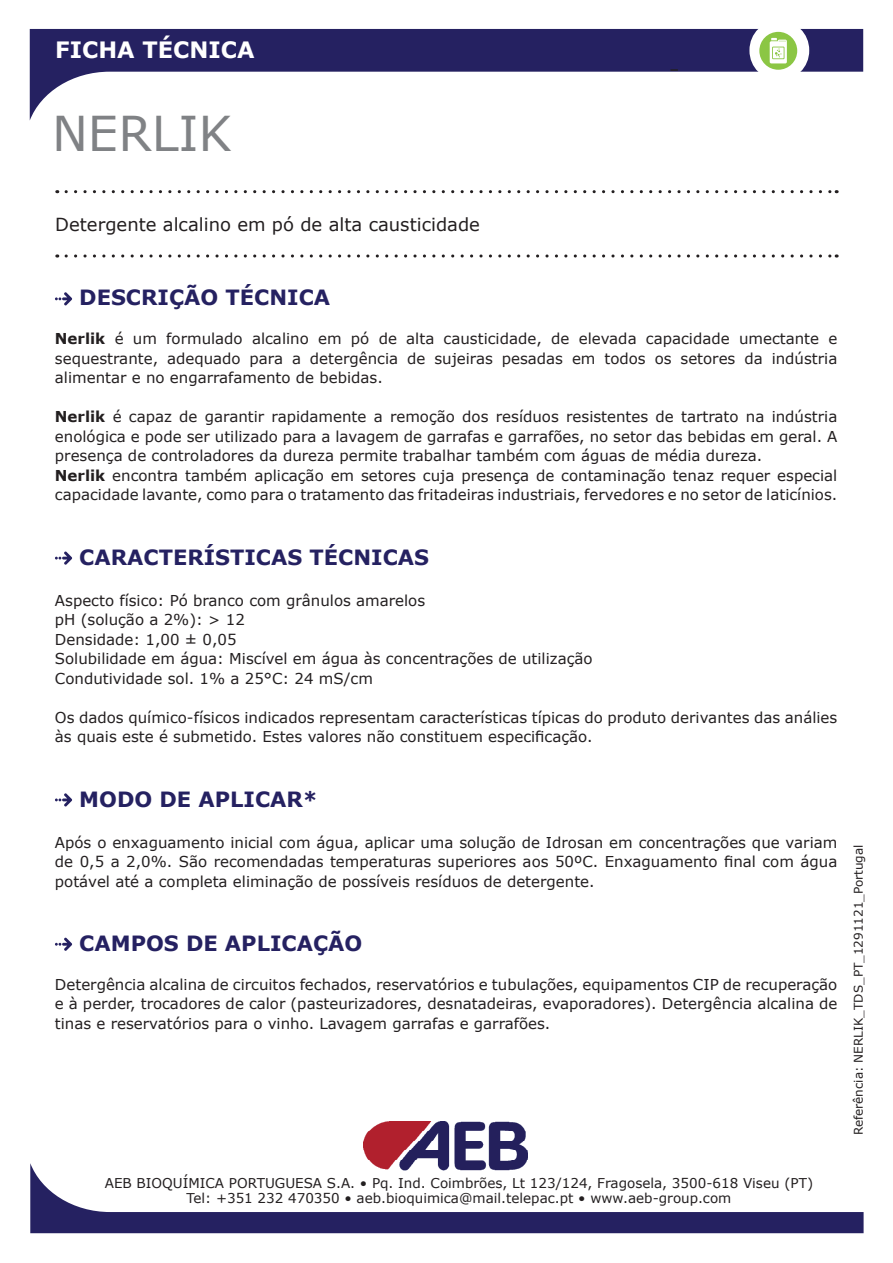
<style>
.page{position:relative;width:893px;height:1263px;background:#fff}
.page>*{position:absolute;margin:0;border:0;box-sizing:border-box;transform-origin:0 0}
.t1{font:48px "Verdana";color:#808285}
.t2{font:700 22.5px "Verdana";color:#fff}
.t3{font:700 21px "Verdana";color:#252161}
.t4{font:18px "Verdana";color:#231f20}
.t5{font:15px/19.5px "Verdana";color:#231f20;text-align:justify}
.t6{font:13.5px/15px "Verdana";color:#231f20;text-align:center}
.t7{font:12px "Verdana";color:#231f20}
.s1{font-weight:700}
</style>
<div class="page">
<svg style="left:30px;top:29px;width:833px;height:91px"></svg>
<svg style="left:66px;top:190px;width:771px;height:3px"></svg>
<svg style="left:66px;top:254px;width:771px;height:4px"></svg>
<svg style="left:670px;top:69px;width:8px;height:2px"></svg>
<div style="left:749px;top:20px;width:60px;height:61px;background:#fff;border-radius:30px"></div>
<div style="left:759px;top:32px;width:38px;height:38px;background:#8bc644;border-radius:50%"></div>
<svg style="left:770px;top:38px;width:17px;height:25px"></svg>
<img style="left:363px;top:1121px;width:165px;height:42px">
<svg style="left:30px;top:1163px;width:834px;height:70px"></svg>
<svg style="left:55px;top:292px;width:17px;height:13px"></svg>
<svg style="left:55px;top:551px;width:17px;height:14px"></svg>
<svg style="left:55px;top:793px;width:17px;height:13px"></svg>
<svg style="left:55px;top:938px;width:17px;height:13px"></svg>
<h2 class="t2" style="left:55px;top:34px;width:201px">FICHA TÉCNICA</h2>
<h1 class="t1" style="left:52px;top:101px;width:181px">NERLIK</h1>
<p class="t4" style="left:55px;top:212px;width:426px">Detergente alcalino em pó de alta causticidade</p>
<h3 class="t3" style="left:79px;top:283px;width:252px">DESCRIÇÃO TÉCNICA</h3>
<p class="t5" style="left:55px;top:329px;width:784px"><span class="s1">Nerlik</span> é um formulado alcalino em pó de alta causticidade, de elevada capacidade umectante e sequestrante, adequado para a detergência de sujeiras pesadas em todos os setores da indústria alimentar e no engarrafamento de bebidas.</p>
<p class="t5" style="left:55px;top:407px;width:784px;text-align:left"><span class="s1">Nerlik</span> é capaz de garantir rapidamente a remoção dos resíduos resistentes de tartrato na indústria enológica e pode ser utilizado para a lavagem de garrafas e garrafões, no setor das bebidas em geral. A presença de controladores da dureza permite trabalhar também com águas de média dureza.<br><span class="s1">Nerlik</span> encontra também aplicação em setores cuja presença de contaminação tenaz requer especial capacidade lavante, como para o tratamento das fritadeiras industriais, fervedores e no setor de laticínios.</p>
<h3 class="t3" style="left:79px;top:542px;width:351px">CARACTERÍSTICAS TÉCNICAS</h3>
<p class="t5" style="left:55px;top:590px;width:539px;text-align:left">Aspecto físico: Pó branco com grânulos amarelos<br>pH (solução a 2%): &gt; 12<br>Densidade: 1,00 ± 0,05<br>Solubilidade em água: Miscível em água às concentrações de utilização Condutividade sol. 1% a 25°C: 24 mS/cm</p>
<p class="t5" style="left:55px;top:707px;width:784px">Os dados químico-físicos indicados representam características típicas do produto derivantes das análies às quais este é submetido. Estes valores não constituem especificação.</p>
<h3 class="t3" style="left:79px;top:784px;width:240px">MODO DE APLICAR*</h3>
<p class="t5" style="left:55px;top:832px;width:784px">Após o enxaguamento inicial com água, aplicar uma solução de Idrosan em concentrações que variam de 0,5 a 2,0%. São recomendadas temperaturas superiores aos 50ºC. Enxaguamento final com água potável até a completa eliminação de possíveis resíduos de detergente.</p>
<h3 class="t3" style="left:79px;top:928px;width:285px">CAMPOS DE APLICAÇÃO</h3>
<p class="t5" style="left:55px;top:974px;width:784px">Detergência alcalina de circuitos fechados, reservatórios e tubulações, equipamentos CIP de recuperação e à perder, trocadores de calor (pasteurizadores, desnatadeiras, evaporadores). Detergência alcalina de tinas e reservatórios para o vinho. Lavagem garrafas e garrafões.</p>
<p class="t7" style="left:850px;top:1135px;width:292px;rotate:-90deg">Referência: NERLIK_TDS_PT_1291121_Portugal</p>
<p class="t6" style="left:105px;top:1176px;width:710px">AEB BIOQUÍMICA PORTUGUESA S.A. • Pq. Ind. Coimbrões, Lt 123/124, Fragosela, 3500-618 Viseu (PT)<br>Tel: +351 232 470350 • aeb.bioquimica@mail.telepac.pt • www.aeb-group.com</p>
</div>
